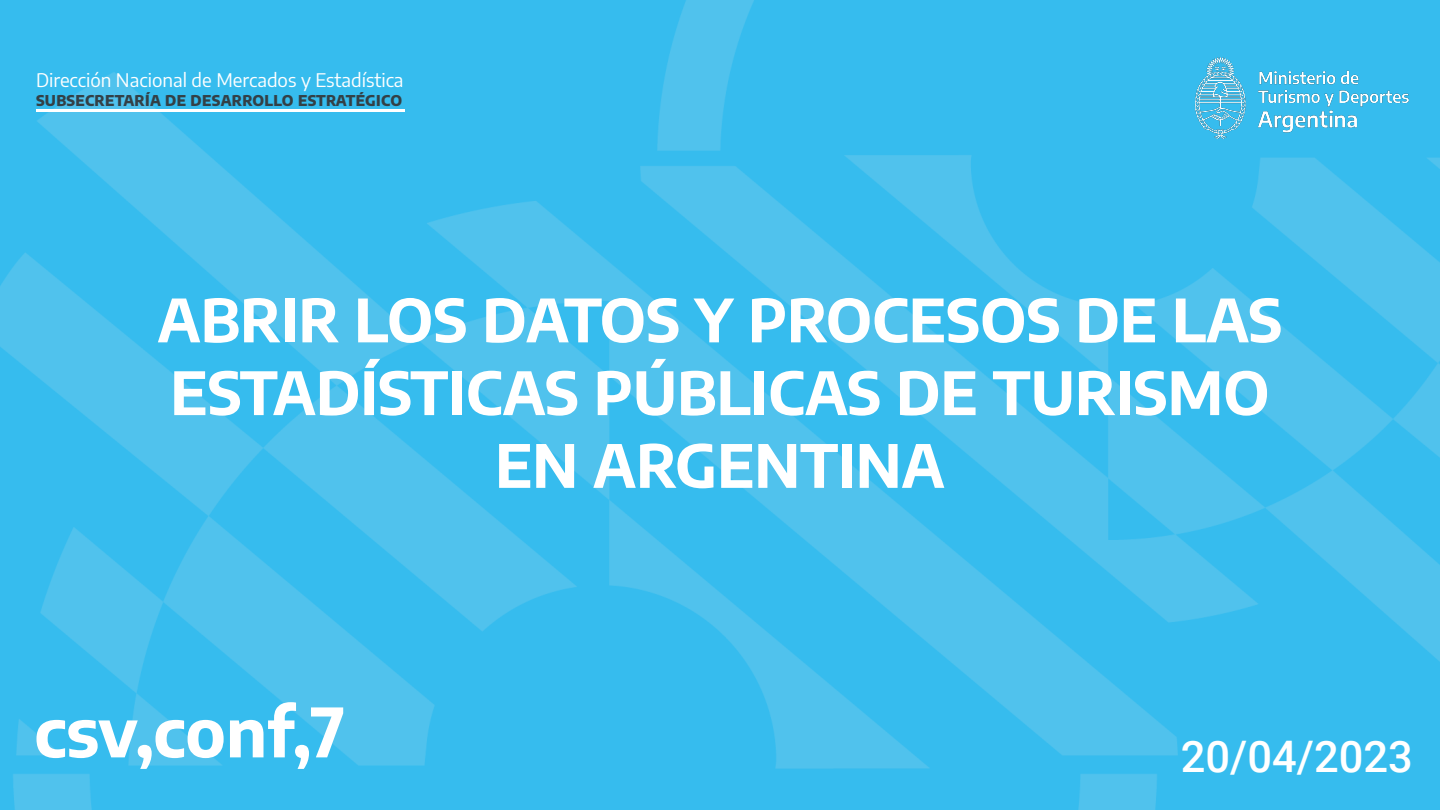
<style>
.page{position:relative;width:1440px;height:810px;background:#fff}
.page>*{position:absolute;margin:0;border:0;box-sizing:border-box;transform-origin:0 0}
.t1{font:700 67.5px "Encode Sans";letter-spacing:-.005em;color:#fff}
.t2{font:700 59.25px/72.8px "Encode Sans";color:#fff}
.t3{font:500 43.5px "Roboto";color:#fff}
.t4{font:18.75px "Encode Sans";color:#fff}
.t5{font:800 14.62px "Encode Sans";letter-spacing:.02em;color:#334046}
</style>
<div class="page">
<img style="left:0;top:0;width:1440px;height:810px">
<img style="left:1189px;top:54px;width:224px;height:92px">
<hr style="left:36px;top:109px;width:368px;height:3px;background:#fff">
<p class="t4" style="left:36px;top:67px;width:369px">Dirección Nacional de Mercados y Estadística</p>
<p class="t5" style="left:36px;top:89px;width:368px">SUBSECRETARÍA DE DESARROLLO ESTRATÉGICO</p>
<p class="t2" style="left:157px;top:280px;width:1126px">ABRIR LOS DATOS Y PROCESOS DE LAS<br>ESTADÍSTICAS PÚBLICAS DE TURISMO</p>
<p class="t2" style="left:495px;top:426px;width:451px">EN ARGENTINA</p>
<p class="t1" style="left:34px;top:682px;width:312px">csv,conf,7</p>
<p class="t3" style="left:1181px;top:727px;width:234px">20/04/2023</p>
</div>
